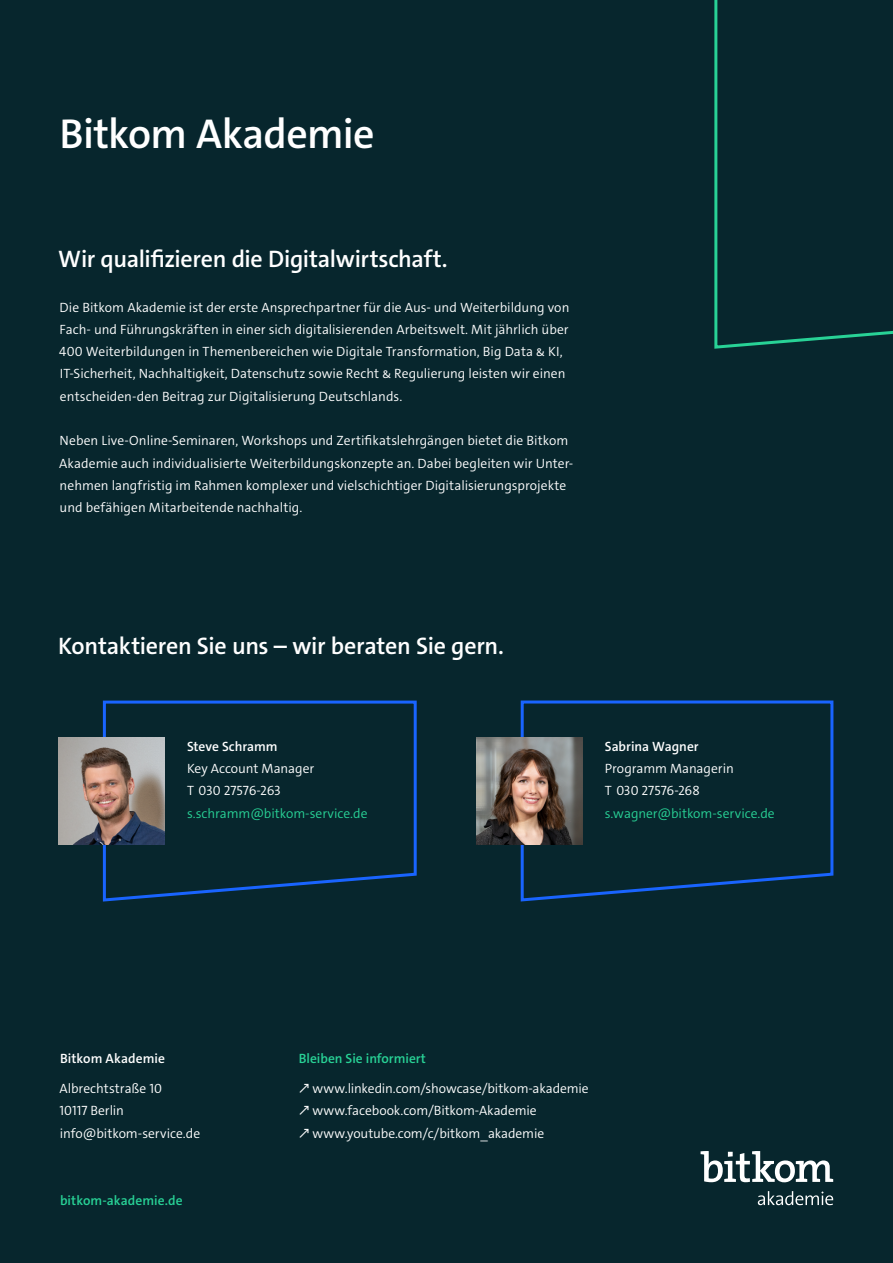
<style>
.page{position:relative;width:893px;height:1263px;background:#07262d}
.page>*{position:absolute;margin:0;border:0;box-sizing:border-box;transform-origin:0 0}
.H1_-_Überschrift_weiss{font:600 42px "The Sans C4 s";letter-spacing:-.015em;color:#fff}
.H3_Unterüberschrift_weiss{font:600 24px "The Sans C4 s";letter-spacing:-.015em;color:#fff}
.Fließtext{font:300 13.5px/22.4px "The Sans C4 s";color:#fff}
.Fließtext_Leuchtblau{font:300 13.5px "The Sans C4 s";color:#fff}
.Fließtext_Leuchtblau-2{font:300 13.5px "The Sans C4 s";color:#28d296}
.Fließtext-2{font:300 13.5px "The Sans C4 s";color:#28d296}
.Name_Kontakt_weiss{font:600 13.5px "The Sans C4 s";letter-spacing:-.005em;color:#fff}
.H5_-_Themen-Unterzeile{font:600 13.5px "The Sans C4 s";color:#28d296}
.Fließtext-3{font:600 13.5px "The Sans C4 s";letter-spacing:.005em;color:#28d296}
.Fließtext-4{font:600 13.5px "The Sans C4 s";letter-spacing:.005em;color:#fff}
.s1{font-weight:400}
</style>
<div class="page">
<svg style="left:758px;top:1191px;width:75px;height:14px"></svg>
<svg style="left:701px;top:1151px;width:132px;height:31px"></svg>
<svg style="left:714px;top:0;width:179px;height:349px"></svg>
<svg style="left:519px;top:700px;width:315px;height:202px"></svg>
<svg style="left:101px;top:700px;width:316px;height:202px"></svg>
<img style="left:58px;top:738px;width:106px;height:106px">
<img style="left:476px;top:738px;width:106px;height:106px">
<p class="H1_-_Überschrift_weiss" style="left:60px;top:107px;width:316px">Bitkom Akademie</p>
<p class="H3_Unterüberschrift_weiss" style="left:58px;top:243px;width:391px">Wir qualifizieren die Digitalwirtschaft.</p>
<p class="Fließtext" style="left:59px;top:296px;width:512px">Die Bitkom Akademie ist der erste Ansprechpartner für die Aus- und Weiterbildung von Fach- und Führungskräften in einer sich digitalisierenden Arbeitswelt. Mit jährlich über 400 Weiterbildungen in Themenbereichen wie Digitale Transformation, Big Data &amp; KI, IT-Sicherheit, Nachhaltigkeit, Datenschutz sowie Recht &amp; Regulierung leisten wir einen entscheiden-den Beitrag zur Digitalisierung Deutschlands.</p>
<p class="Fließtext" style="left:59px;top:430px;width:514px">Neben Live-Online-Seminaren, Workshops und Zertifikatslehrgängen bietet die Bitkom Akademie auch individualisierte Weiterbildungskonzepte an. Dabei begleiten wir Unter&shy;nehmen langfristig im Rahmen komplexer und vielschichtiger Digitalisierungsprojekte und befähigen Mitarbeitende nachhaltig.</p>
<p class="H3_Unterüberschrift_weiss" style="left:58px;top:630px;width:447px">Kontaktieren Sie uns – wir beraten Sie gern.</p>
<p class="Name_Kontakt_weiss" style="left:187px;top:737px;width:92px">Steve Schramm</p>
<p class="Fließtext_Leuchtblau" style="left:187px;top:760px;width:129px">Key Account Manager</p>
<p class="Fließtext_Leuchtblau" style="left:187px;top:782px;width:95px">T 030 27576-263</p>
<p class="Fließtext_Leuchtblau-2" style="left:187px;top:804px;width:182px">s.schramm@bitkom-service.de</p>
<p class="Name_Kontakt_weiss" style="left:605px;top:737px;width:95px">Sabrina Wagner</p>
<p class="Fließtext" style="left:605px;top:757px;width:130px">Programm Managerin</p>
<p class="Fließtext" style="left:605px;top:780px;width:96px">T 030 27576-268</p>
<p class="Fließtext-2" style="left:605px;top:804px;width:171px">s.wagner@bitkom-service.de</p>
<p class="Fließtext-4" style="left:60px;top:1050px;width:107px">Bitkom Akademie</p>
<p class="Fließtext" style="left:59px;top:1077px;width:104px">Albrechtstraße 10</p>
<p class="Fließtext" style="left:59px;top:1100px;width:142px">10117 Berlin info@bitkom-service.de</p>
<p class="Fließtext-3" style="left:60px;top:1191px;width:124px">bitkom-akademie.de</p>
<h4 class="H5_-_Themen-Unterzeile" style="left:299px;top:1050px;width:129px">Bleiben Sie informiert</h4>
<p class="Fließtext" style="left:299px;top:1077px;width:291px"><span class="s1">↗</span> www.linkedin.com/showcase/bitkom-akademie</p>
<p class="Fließtext" style="left:299px;top:1100px;width:239px"><span class="s1">↗</span> www.facebook.com/Bitkom-Akademie</p>
<p class="Fließtext" style="left:299px;top:1122px;width:247px"><span class="s1">↗</span> www.youtube.com/c/bitkom_akademie</p>
</div>
